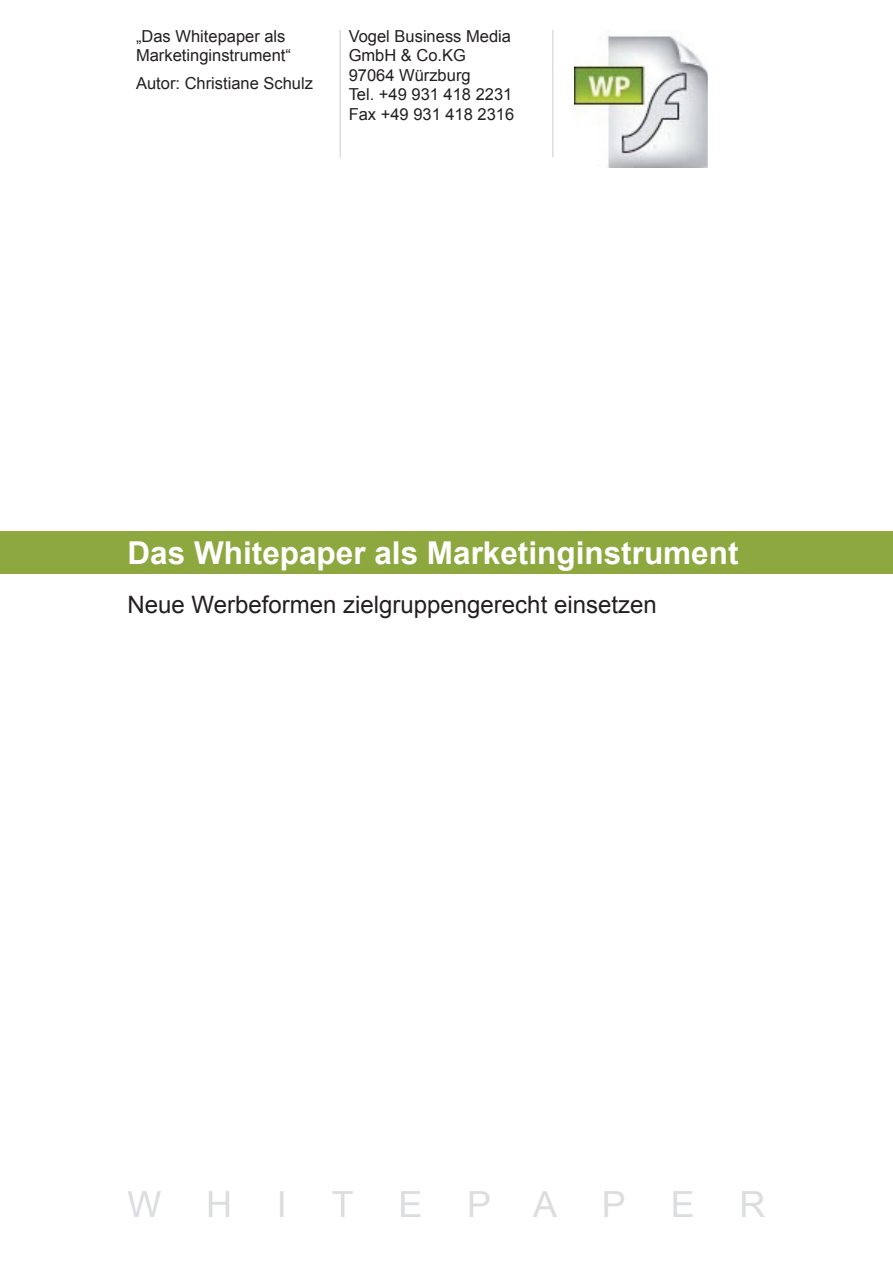
<style>
.page{position:relative;width:893px;height:1263px;background:#fff}
.page>*{position:absolute;margin:0;border:0;box-sizing:border-box;transform-origin:0 0}
.t1{font:36px "Arial";letter-spacing:1.24em;color:#dcdddf}
.t2{font:700 31.5px "Arial";color:#fff}
.t3{font:24px "Arial";color:#231f20}
.t4{font:16.5px/19.5px "Arial";color:#231f20}
</style>
<div class="page">
<div style="left:0;top:531px;width:893px;height:43px;background:#8ca83e"></div>
<hr style="left:339px;top:30px;width:2px;height:127px;background:#dcdddf">
<hr style="left:552px;top:30px;width:2px;height:127px;background:#dcdddf">
<img style="left:574px;top:35px;width:133px;height:132px">
<p class="t4" style="left:136px;top:26px;width:156px">„Das Whitepaper als<br>Marketinginstrument“</p>
<p class="t4" style="left:136px;top:74px;width:178px">Autor: Christiane Schulz</p>
<p class="t4" style="left:349px;top:26px;width:167px">Vogel Business Media<br>GmbH &amp; Co.KG<br>97064 Würzburg<br>Tel. +49 931 418 2231<br>Fax +49 931 418 2316</p>
<h2 class="t2" style="left:128px;top:532px;width:612px">Das Whitepaper als Marketinginstrument</h2>
<h3 class="t3" style="left:128px;top:589px;width:531px">Neue Werbeformen zielgruppengerecht einsetzen</h3>
<h1 class="t1" style="left:128px;top:1181px;width:639px">Whitepaper</h1>
</div>
